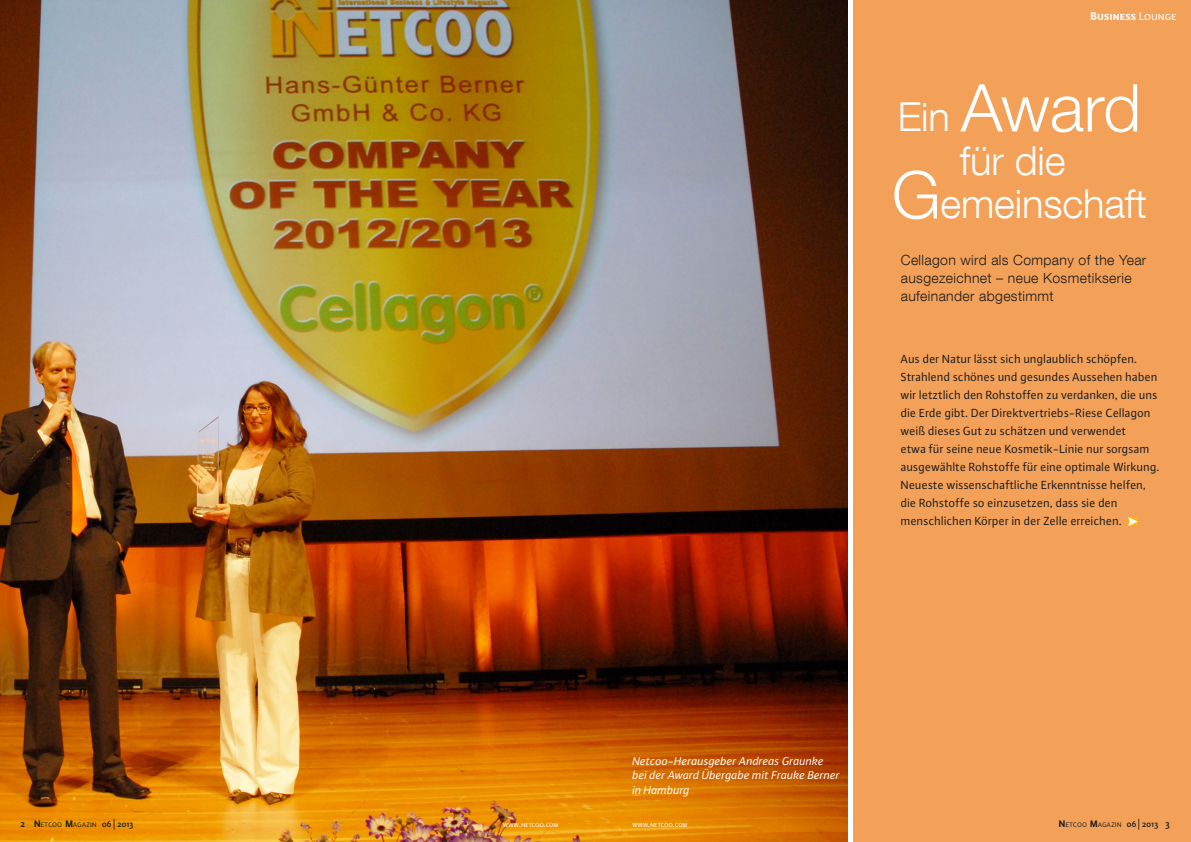
<style>
.page{position:relative;width:1191px;height:842px;background:#fff}
.page>*{position:absolute;margin:0;border:0;box-sizing:border-box;transform-origin:0 0}
.t1{font:300 66px "Helvetica Neue LT Com";letter-spacing:-.01em;color:#fff}
.t2{font:300 39.9px/43.5px "Helvetica Neue LT Com";letter-spacing:-.005em;color:#fff;text-align:center}
.t3{font:300 14px/18px "Helvetica Neue LT Com";letter-spacing:.025em;color:#1b1c20}
.t4{font:12.5px/18px "Plus Sans Normal";color:#1b1c20}
.t5{font:italic 12px/14.4px "Plus Sans Normal";letter-spacing:-.005em;color:#fff}
.t6{font:12px "Plus Sans Bold SC";color:#fff}
.t7{font:7px "Plus Sans Normal";letter-spacing:.03em;color:#1b1c20}
.t8{font:6.3px "Plus Sans Normal";color:#fff}
.s1{font-family:"Plus Sans Normal SC"}
.s2{font-size:39.9px}
.s3{font-size:66px}
.s4{font-family:"Plus Sans";font-weight:500;font-size:10px}
.s5{font-family:"Plus Sans";font-weight:700;font-size:10px}
.s6{font-family:"Plus Sans";font-weight:500;font-size:9px}
.s7{font-family:"Arial";font-size:9px}
.s8{font-size:9px}
</style>
<div class="page">
<div style="left:853px;top:0;width:338px;height:842px;background:#f3a158"></div>
<img style="left:0;top:0;width:848px;height:842px">
<svg style="left:1128px;top:517px;width:9px;height:9px"></svg>
<p class="t6" style="left:1090px;top:9px;width:88px">Business <span class="s1">Lounge</span></p>
<h1 class="t1" style="left:897px;top:68px;width:245px"><span class="s2">Ein</span> Award</h1>
<h2 class="t2" style="left:892px;top:138px;width:256px">für die<br><span class="s3">G</span>emeinschaft</h2>
<p class="t3" style="left:900px;top:251px;width:247px">Cellagon wird als Company of the Year ausgezeichnet – neue Kosmetikserie aufeinander abgestimmt</p>
<p class="t4" style="left:900px;top:350px;width:260px">Aus der Natur lässt sich unglaublich schöpfen.<br>Strahlend schönes und gesundes Aussehen haben wir letztlich den Rohstoffen zu verdanken, die uns die Erde gibt. Der Direktvertriebs-Riese Cellagon weiß dieses Gut zu schätzen und verwendet<br>etwa für seine neue Kosmetik-Linie nur sorgsam ausgewählte Rohstoffe für eine optimale Wirkung.<br>Neueste wissenschaftliche Erkenntnisse helfen, die Rohstoffe so einzusetzen, dass sie den menschlichen Körper in der Zelle erreichen.</p>
<p class="t5" style="left:632px;top:754px;width:209px">Netcoo-Herausgeber Andreas Graunke bei der Award Übergabe mit Frauke Berner in Hamburg</p>
<p class="t7" style="left:21px;top:820px;width:114px"><span class="s4">2</span> <span class="s5">N</span>ETCOO <span class="s5">M</span>AGAZIN <span class="s6">06</span><span class="s7">│</span><span class="s6">2013</span></p>
<p class="t8" style="left:503px;top:821px;width:57px">WWW<span class="s8">.</span>NETCOO<span class="s8">.</span>COM</p>
<p class="t8" style="left:632px;top:821px;width:57px">WWW<span class="s8">.</span>NETCOO<span class="s8">.</span>COM</p>
<p class="t7" style="left:1058px;top:820px;width:113px"><span class="s5">N</span>ETCOO <span class="s5">M</span>AGAZIN <span class="s6">06</span><span class="s7">│</span><span class="s6">2013</span> <span class="s4">3</span></p>
</div>
